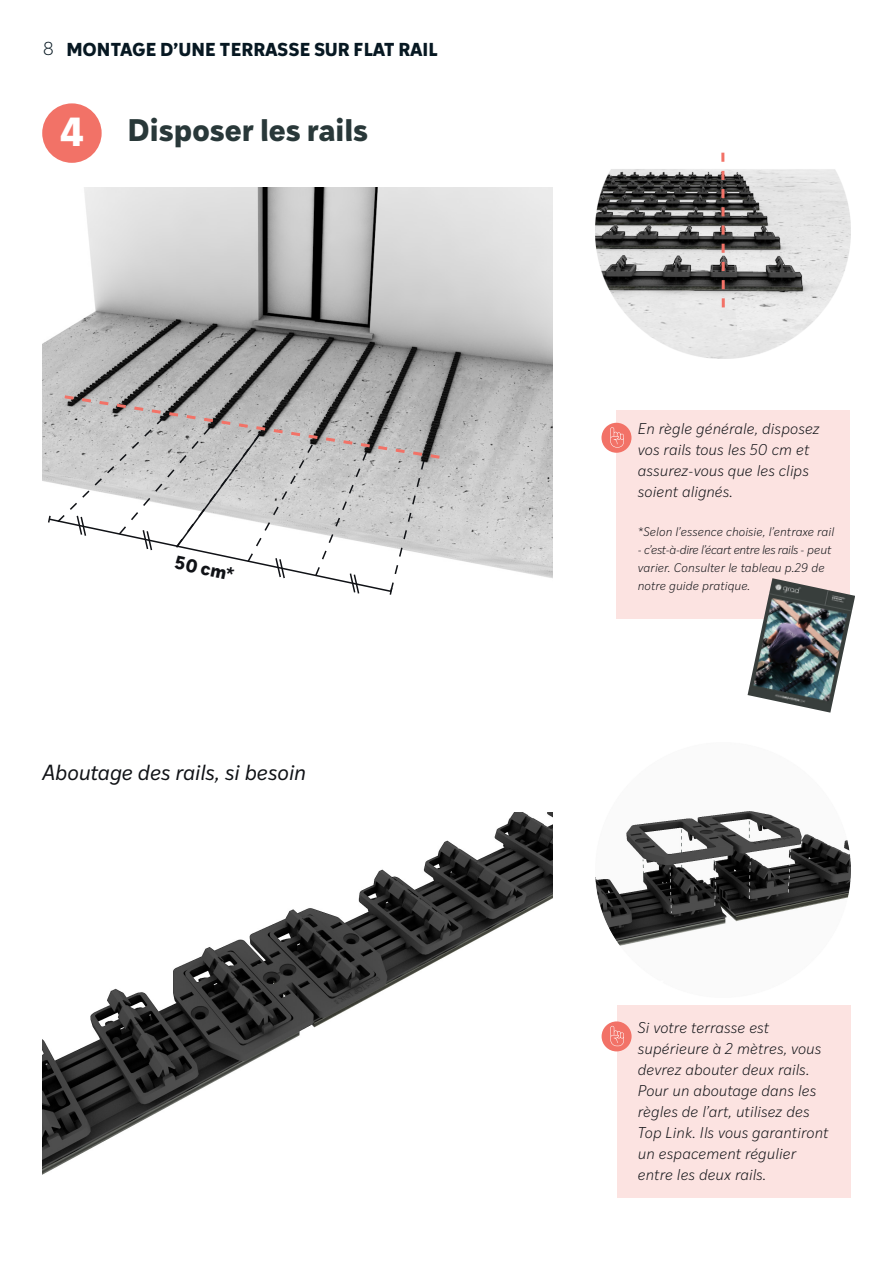
<style>
.page{position:relative;width:893px;height:1263px;background:#fff}
.page>*{position:absolute;margin:0;border:0;box-sizing:border-box;transform-origin:0 0}
.t1{font:700 39px "Ivy Style Sans";color:#fff}
.t2{font:700 30px "Ivy Style Sans";color:#293839}
.t3{font:italic 21px "Ivy Style Sans";color:#101216}
.t4{font:700 18px "Ivy Style Sans";color:#071822}
.t5{font:700 18px "Ivy Style Sans";color:#101216}
.t6{font:300 18px "Ivy Style Sans";color:#071822}
.t7{font:italic 300 15px/21px "Ivy Style Sans";letter-spacing:.01em;color:#101216}
.t8{font:italic 300 12px/18px "Ivy Style Sans";letter-spacing:.005em;color:#101216}
</style>
<div class="page">
<img style="left:43px;top:812px;width:510px;height:362px">
<img style="left:595px;top:811px;width:255px;height:135px">
<div style="left:617px;top:1006px;width:233px;height:192px;background:#fce3e1"></div>
<div style="left:602px;top:1021px;width:30px;height:30px;background:#f27267;border-radius:50%"></div>
<svg style="left:610px;top:1026px;width:14px;height:20px"></svg>
<div style="left:42px;top:103px;width:60px;height:60px;background:#f27267;border-radius:50%"></div>
<img style="left:42px;top:188px;width:511px;height:390px">
<svg style="left:47px;top:393px;width:396px;height:202px"></svg>
<div style="left:616px;top:410px;width:234px;height:209px;background:#fce3e1"></div>
<div style="left:601px;top:423px;width:30px;height:30px;background:#f27267;border-radius:50%"></div>
<svg style="left:610px;top:427px;width:14px;height:20px"></svg>
<img style="left:747px;top:578px;width:108px;height:135px">
<img style="left:595px;top:152px;width:255px;height:207px">
<svg style="left:721px;top:153px;width:4px;height:154px"></svg>
<p class="t6" style="left:43px;top:36px;width:13px">8</p>
<p class="t4" style="left:66px;top:35px;width:373px">MONTAGE D’UNE TERRASSE SUR FLAT RAIL</p>
<p class="t1" style="left:59px;top:100px;width:27px">4</p>
<p class="t2" style="left:128px;top:105px;width:242px">Disposer les rails</p>
<p class="t5" style="left:178px;top:548px;width:62px;rotate:12deg">50 cm*</p>
<p class="t3" style="left:43px;top:757px;width:265px">Aboutage des rails, si besoin</p>
<p class="t7" style="left:638px;top:417px;width:183px">En règle générale, disposez vos rails tous les 50 cm et assurez-vous que les clips soient alignés.</p>
<p class="t8" style="left:638px;top:522px;width:198px">*Selon l’essence choisie, l’entraxe rail</p>
<p class="t8" style="left:638px;top:540px;width:195px">- c’est-à-dire l’écart entre les rails - peut varier. Consulter le tableau p.29 de notre guide pratique.</p>
<p class="t7" style="left:638px;top:1016px;width:185px">Si votre terrasse est supérieure à 2 mètres, vous devrez abouter deux rails.</p>
<p class="t7" style="left:638px;top:1079px;width:192px">Pour un aboutage dans les règles de l’art, utilisez des<br>Top Link. Ils vous garantiront un espacement régulier entre les deux rails.</p>
</div>
